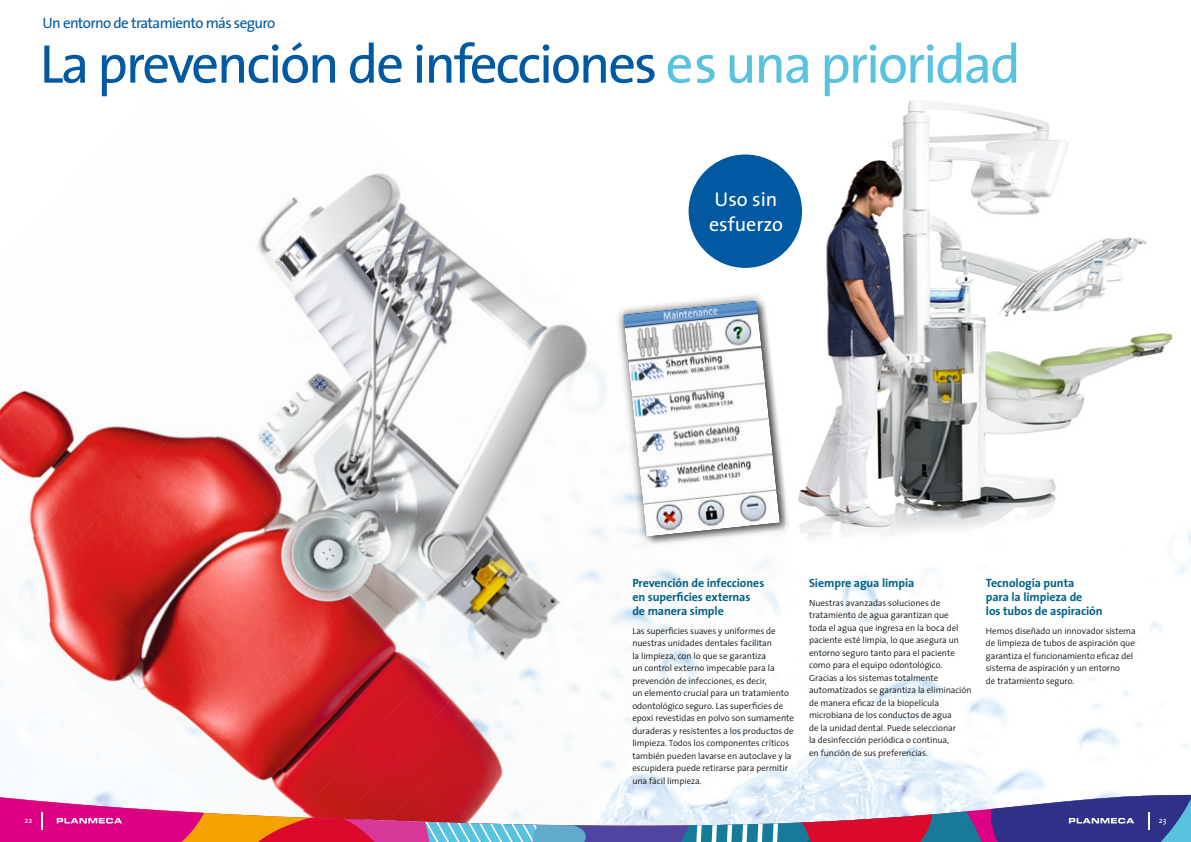
<style>
.page{position:relative;width:1191px;height:842px;background:#fff}
.page>*{position:absolute;margin:0;border:0;box-sizing:border-box;transform-origin:0 0}
.t1{font:55px "The Sans";letter-spacing:-.04em;color:#0059a1}
.t2{font:20px/25px "The Sans";color:#fff}
.t3{font:15px "The Sans";letter-spacing:-.04em;color:#0059a1}
.t4{font:700 12px/14px "The Sans";letter-spacing:-.01em;color:#006288}
.t5{font:300 9px/12.5px "The Sans";letter-spacing:-.005em;color:#141313}
.t6{font:8px "The Sans";color:#fff}
.s1{color:#58c2df}
</style>
<div class="page">
<img style="left:1157px;top:530px;width:34px;height:100px">
<img style="left:824px;top:587px;width:333px;height:98px">
<img style="left:261px;top:197px;width:56px;height:38px">
<img style="left:342px;top:173px;width:91px;height:62px">
<img style="left:317px;top:195px;width:77px;height:40px">
<img style="left:293px;top:222px;width:51px;height:13px">
<img style="left:418px;top:235px;width:155px;height:93px">
<img style="left:506px;top:328px;width:101px;height:73px">
<img style="left:23px;top:235px;width:395px;height:404px">
<img style="left:477px;top:401px;width:127px;height:50px">
<img style="left:23px;top:235px;width:345px;height:384px">
<img style="left:477px;top:451px;width:145px;height:47px">
<img style="left:477px;top:498px;width:220px;height:187px">
<img style="left:20px;top:235px;width:298px;height:361px">
<img style="left:357px;top:501px;width:298px;height:184px">
<img style="left:20px;top:235px;width:247px;height:338px">
<img style="left:16px;top:235px;width:201px;height:287px">
<img style="left:200px;top:321px;width:277px;height:275px">
<img style="left:0;top:235px;width:167px;height:237px">
<img style="left:0;top:235px;width:117px;height:161px">
<img style="left:80px;top:455px;width:277px;height:230px">
<img style="left:32px;top:589px;width:256px;height:96px">
<svg style="left:621px;top:685px;width:54px;height:157px"></svg>
<img style="left:785px;top:100px;width:402px;height:487px">
<img style="left:785px;top:502px;width:45px;height:85px">
<img style="left:785px;top:299px;width:5px;height:199px">
<img style="left:785px;top:498px;width:5px;height:49px">
<img style="left:617px;top:311px;width:5px;height:36px">
<img style="left:620px;top:347px;width:2px;height:11px">
<img style="left:622px;top:351px;width:163px;height:195px">
<img style="left:785px;top:498px;width:4px;height:33px">
<img style="left:623px;top:300px;width:157px;height:237px">
<svg style="left:0;top:685px;width:621px;height:157px"></svg>
<svg style="left:675px;top:685px;width:516px;height:157px"></svg>
<div style="left:688px;top:154px;width:114px;height:114px;background:#0059a1;border-radius:50%"></div>
<h3 class="t3" style="left:43px;top:17px;width:234px">Un entorno de tratamiento más seguro</h3>
<h1 class="t1" style="left:40px;top:41px;width:982px">La prevención de infecciones <span class="s1">es una prioridad</span></h1>
<h2 class="t2" style="left:709px;top:188px;width:75px">Uso sin esfuerzo</h2>
<h3 class="t4" style="left:632px;top:577px;width:133px">Prevención de infecciones en superficies externas de manera simple</h3>
<p class="t5" style="left:632px;top:625px;width:163px">Las superficies suaves y uniformes de nuestras unidades dentales facilitan<br>la limpieza, con lo que se garantiza<br>un control externo impecable para la prevención de infecciones, es decir,<br>un elemento crucial para un tratamiento odontológico seguro. Las superficies de epoxi revestidas en polvo son sumamente duraderas y resistentes a los productos de limpieza. Todos los componentes críticos también pueden lavarse en autoclave y la escupidera puede retirarse para permitir una fácil limpieza.</p>
<h3 class="t4" style="left:809px;top:577px;width:107px">Siempre agua limpia</h3>
<p class="t5" style="left:809px;top:597px;width:164px">Nuestras avanzadas soluciones de tratamiento de agua garantizan que<br>toda el agua que ingresa en la boca del paciente esté limpia, lo que asegura un entorno seguro tanto para el paciente como para el equipo odontológico.<br>Gracias a los sistemas totalmente automatizados se garantiza la eliminación de manera eficaz de la biopelícula microbiana de los conductos de agua<br>de la unidad dental. Puede seleccionar<br>la desinfección periódica o continua,<br>en función de sus preferencias.</p>
<h3 class="t4" style="left:986px;top:577px;width:118px">Tecnología punta<br>para la limpieza de<br>los tubos de aspiración</h3>
<p class="t5" style="left:986px;top:625px;width:151px">Hemos diseñado un innovador sistema de limpieza de tubos de aspiración que garantiza el funcionamiento eficaz del sistema de aspiración y un entorno<br>de tratamiento seguro.</p>
<p class="t6" style="left:24px;top:816px;width:9px">22</p>
<p class="t6" style="left:1158px;top:816px;width:9px">23</p>
</div>
